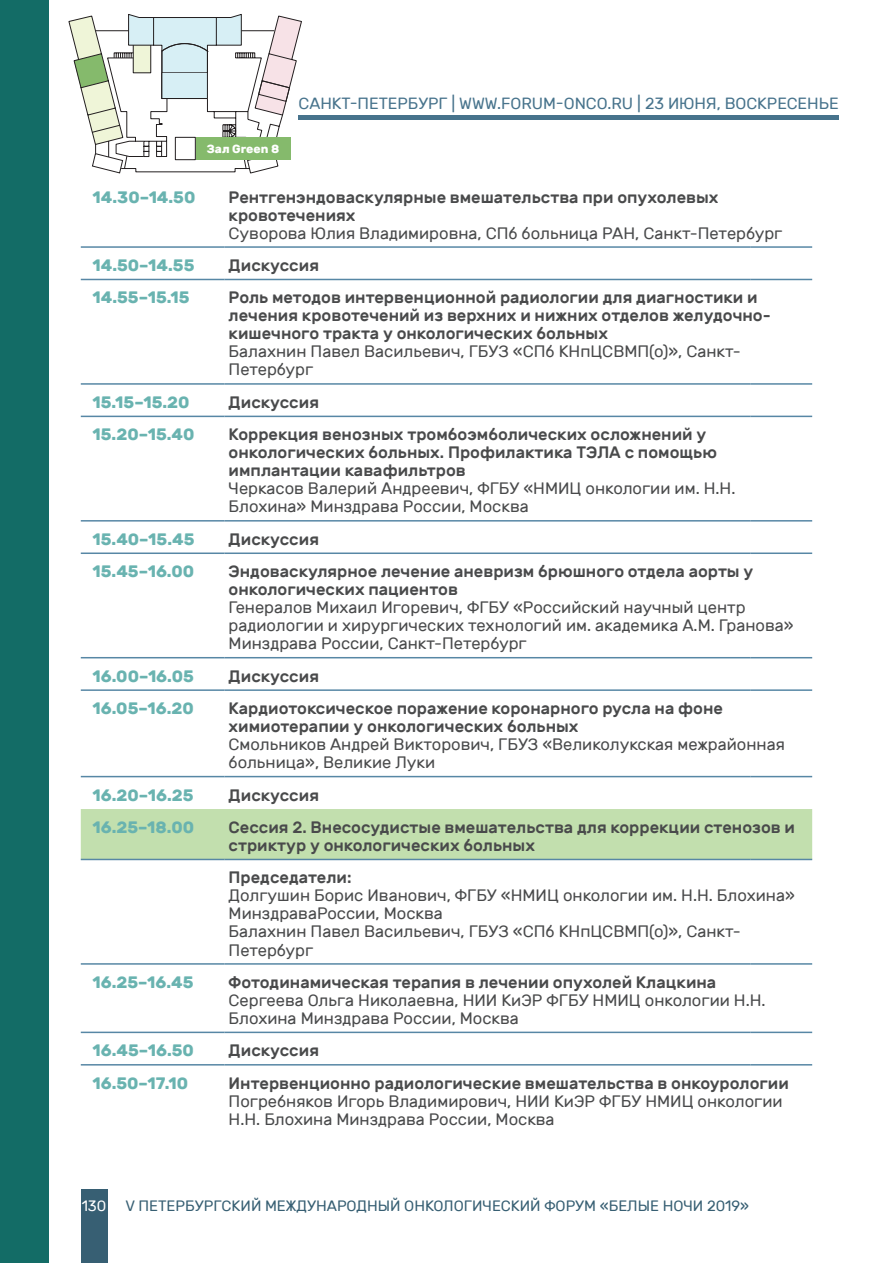
<style>
.page{position:relative;width:893px;height:1263px;background:#fff}
.page>*{position:absolute;margin:0;border:0;box-sizing:border-box;transform-origin:0 0}
.t1{font:500 16.5px/18px "Rubik";color:#494a4b}
.t2{font:16.5px/18px "Rubik";color:#494a4b}
.t3{font:700 16.5px "Rubik";color:#69b3b0}
.t4{font:16.2px "Rubik";color:#47738c}
.t5{font:15px "Rubik";color:#375f73}
.t6{font:15px "Rubik";color:#fff}
.t7{font:700 12px "Rubik";color:#fff}
</style>
<div class="page">
<div style="left:81px;top:1189px;width:26px;height:74px;background:#375f73"></div>
<hr style="left:299px;top:115px;width:540px;height:4px;background:#47738c">
<div style="left:0;top:0;width:49px;height:1263px;background:#136c66"></div>
<div style="left:81px;top:809px;width:731px;height:50px;background:#c2dfae"></div>
<hr style="left:81px;top:859px;width:143px;height:1px;background:#5787a5">
<hr style="left:224px;top:859px;width:526px;height:1px;background:#5787a5">
<hr style="left:750px;top:859px;width:62px;height:1px;background:#5787a5">
<hr style="left:81px;top:246px;width:143px;height:2px;background:#5787a5">
<hr style="left:224px;top:246px;width:526px;height:2px;background:#5787a5">
<hr style="left:750px;top:246px;width:62px;height:2px;background:#5787a5">
<hr style="left:81px;top:279px;width:143px;height:1px;background:#5787a5">
<hr style="left:224px;top:279px;width:526px;height:1px;background:#5787a5">
<hr style="left:750px;top:279px;width:62px;height:1px;background:#5787a5">
<hr style="left:81px;top:383px;width:143px;height:2px;background:#5787a5">
<hr style="left:224px;top:383px;width:526px;height:2px;background:#5787a5">
<hr style="left:750px;top:383px;width:62px;height:2px;background:#5787a5">
<hr style="left:81px;top:416px;width:143px;height:1px;background:#5787a5">
<hr style="left:224px;top:416px;width:526px;height:1px;background:#5787a5">
<hr style="left:750px;top:416px;width:62px;height:1px;background:#5787a5">
<hr style="left:81px;top:520px;width:143px;height:2px;background:#5787a5">
<hr style="left:224px;top:520px;width:526px;height:2px;background:#5787a5">
<hr style="left:750px;top:520px;width:62px;height:2px;background:#5787a5">
<hr style="left:81px;top:552px;width:143px;height:2px;background:#5787a5">
<hr style="left:224px;top:552px;width:526px;height:2px;background:#5787a5">
<hr style="left:750px;top:552px;width:62px;height:2px;background:#5787a5">
<hr style="left:81px;top:657px;width:143px;height:1px;background:#5787a5">
<hr style="left:224px;top:657px;width:526px;height:1px;background:#5787a5">
<hr style="left:750px;top:657px;width:62px;height:1px;background:#5787a5">
<hr style="left:81px;top:689px;width:143px;height:2px;background:#5787a5">
<hr style="left:224px;top:689px;width:526px;height:2px;background:#5787a5">
<hr style="left:750px;top:689px;width:62px;height:2px;background:#5787a5">
<hr style="left:81px;top:776px;width:143px;height:1px;background:#5787a5">
<hr style="left:224px;top:776px;width:526px;height:1px;background:#5787a5">
<hr style="left:750px;top:776px;width:62px;height:1px;background:#5787a5">
<hr style="left:81px;top:963px;width:143px;height:2px;background:#5787a5">
<hr style="left:224px;top:963px;width:526px;height:2px;background:#5787a5">
<hr style="left:750px;top:963px;width:62px;height:2px;background:#5787a5">
<hr style="left:81px;top:1031px;width:143px;height:2px;background:#5787a5">
<hr style="left:224px;top:1031px;width:526px;height:2px;background:#5787a5">
<hr style="left:750px;top:1031px;width:62px;height:2px;background:#5787a5">
<hr style="left:81px;top:1064px;width:143px;height:1px;background:#5787a5">
<hr style="left:224px;top:1064px;width:526px;height:1px;background:#5787a5">
<hr style="left:750px;top:1064px;width:62px;height:1px;background:#5787a5">
<svg style="left:69px;top:14px;width:233px;height:159px"></svg>
<div style="left:196px;top:137px;width:94px;height:23px;background:#85ba6c"></div>
<p class="t7" style="left:207px;top:142px;width:74px">Зал Green 8</p>
<p class="t4" style="left:299px;top:95px;width:541px">САНКТ-ПЕТЕРБУРГ | WWW.FORUM-ONCO.RU | 23 ИЮНЯ, ВОСКРЕСЕНЬЕ</p>
<p class="t3" style="left:93px;top:187px;width:104px">14.30–14.50</p>
<p class="t1" style="left:229px;top:188px;width:491px">Рентгенэндоваскулярные вмешательства при опухолевых кровотечениях</p>
<p class="t2" style="left:229px;top:224px;width:555px">Суворова Юлия Владимировна, СПб больница РАН, Санкт-Петербург</p>
<p class="t3" style="left:93px;top:256px;width:103px">14.50–14.55</p>
<p class="t1" style="left:229px;top:257px;width:92px">Дискуссия</p>
<p class="t3" style="left:93px;top:288px;width:99px">14.55–15.15</p>
<p class="t1" style="left:229px;top:289px;width:544px">Роль методов интервенционной радиологии для диагностики и лечения кровотечений из верхних и нижних отделов желудочно&shy;кишечного тракта у онкологических больных</p>
<p class="t2" style="left:229px;top:343px;width:514px">Балахнин Павел Васильевич, ГБУЗ «СПб КНпЦСВМП(о)», Санкт-<br>Петербург</p>
<p class="t3" style="left:93px;top:392px;width:99px">15.15–15.20</p>
<p class="t1" style="left:229px;top:393px;width:92px">Дискуссия</p>
<p class="t3" style="left:93px;top:425px;width:103px">15.20–15.40</p>
<p class="t1" style="left:229px;top:426px;width:490px">Коррекция венозных тромбоэмболических осложнений у онкологических больных. Профилактика ТЭЛА с помощью имплантации кавафильтров</p>
<p class="t2" style="left:229px;top:480px;width:508px">Черкасов Валерий Андреевич, ФГБУ «НМИЦ онкологии им. Н.Н.<br>Блохина» Минздрава России, Москва</p>
<p class="t3" style="left:93px;top:529px;width:103px">15.40–15.45</p>
<p class="t1" style="left:229px;top:530px;width:92px">Дискуссия</p>
<p class="t3" style="left:93px;top:562px;width:103px">15.45–16.00</p>
<p class="t1" style="left:229px;top:563px;width:526px">Эндоваскулярное лечение аневризм брюшного отдела аорты у онкологических пациентов</p>
<p class="t2" style="left:229px;top:599px;width:566px">Генералов Михаил Игоревич, ФГБУ «Российский научный центр радиологии и хирургических технологий им. академика А.М. Гранова»<br>Минздрава России, Санкт-Петербург</p>
<p class="t3" style="left:93px;top:666px;width:103px">16.00–16.05</p>
<p class="t1" style="left:229px;top:667px;width:92px">Дискуссия</p>
<p class="t3" style="left:93px;top:699px;width:103px">16.05–16.20</p>
<p class="t1" style="left:229px;top:700px;width:496px">Кардиотоксическое поражение коронарного русла на фоне химиотерапии у онкологических больных</p>
<p class="t2" style="left:229px;top:736px;width:558px">Смольников Андрей Викторович, ГБУЗ «Великолукская межрайонная больница», Великие Луки</p>
<p class="t3" style="left:93px;top:785px;width:102px">16.20–16.25</p>
<p class="t1" style="left:229px;top:786px;width:92px">Дискуссия</p>
<p class="t3" style="left:93px;top:818px;width:103px">16.25–18.00</p>
<p class="t1" style="left:229px;top:818px;width:568px">Сессия 2. Внесосудистые вмешательства для коррекции стенозов и стриктур у онкологических больных</p>
<p class="t1" style="left:229px;top:869px;width:125px">Председатели:</p>
<p class="t2" style="left:229px;top:887px;width:568px">Долгушин Борис Иванович, ФГБУ «НМИЦ онкологии им. Н.Н. Блохина» МинздраваРоссии, Москва<br>Балахнин Павел Васильевич, ГБУЗ «СПб КНпЦСВМП(о)», Санкт-Петербург</p>
<p class="t3" style="left:93px;top:972px;width:103px">16.25–16.45</p>
<p class="t1" style="left:229px;top:973px;width:489px">Фотодинамическая терапия в лечении опухолей Клацкина</p>
<p class="t2" style="left:229px;top:991px;width:539px">Сергеева Ольга Николаевна, НИИ КиЭР ФГБУ НМИЦ онкологии Н.Н.<br>Блохина Минздрава России, Москва</p>
<p class="t3" style="left:93px;top:1041px;width:103px">16.45–16.50</p>
<p class="t1" style="left:229px;top:1042px;width:92px">Дискуссия</p>
<p class="t3" style="left:93px;top:1073px;width:97px">16.50–17.10</p>
<p class="t1" style="left:229px;top:1074px;width:562px">Интервенционно радиологические вмешательства в онкоурологии</p>
<p class="t2" style="left:229px;top:1092px;width:555px">Погребняков Игорь Владимирович, НИИ КиЭР ФГБУ НМИЦ онкологии<br>Н.Н. Блохина Минздрава России, Москва</p>
<p class="t6" style="left:82px;top:1198px;width:26px">130</p>
<p class="t5" style="left:126px;top:1198px;width:625px">V ПЕТЕРБУРГСКИЙ МЕЖДУНАРОДНЫЙ ОНКОЛОГИЧЕСКИЙ ФОРУМ «БЕЛЫЕ НОЧИ 2019»</p>
</div>
